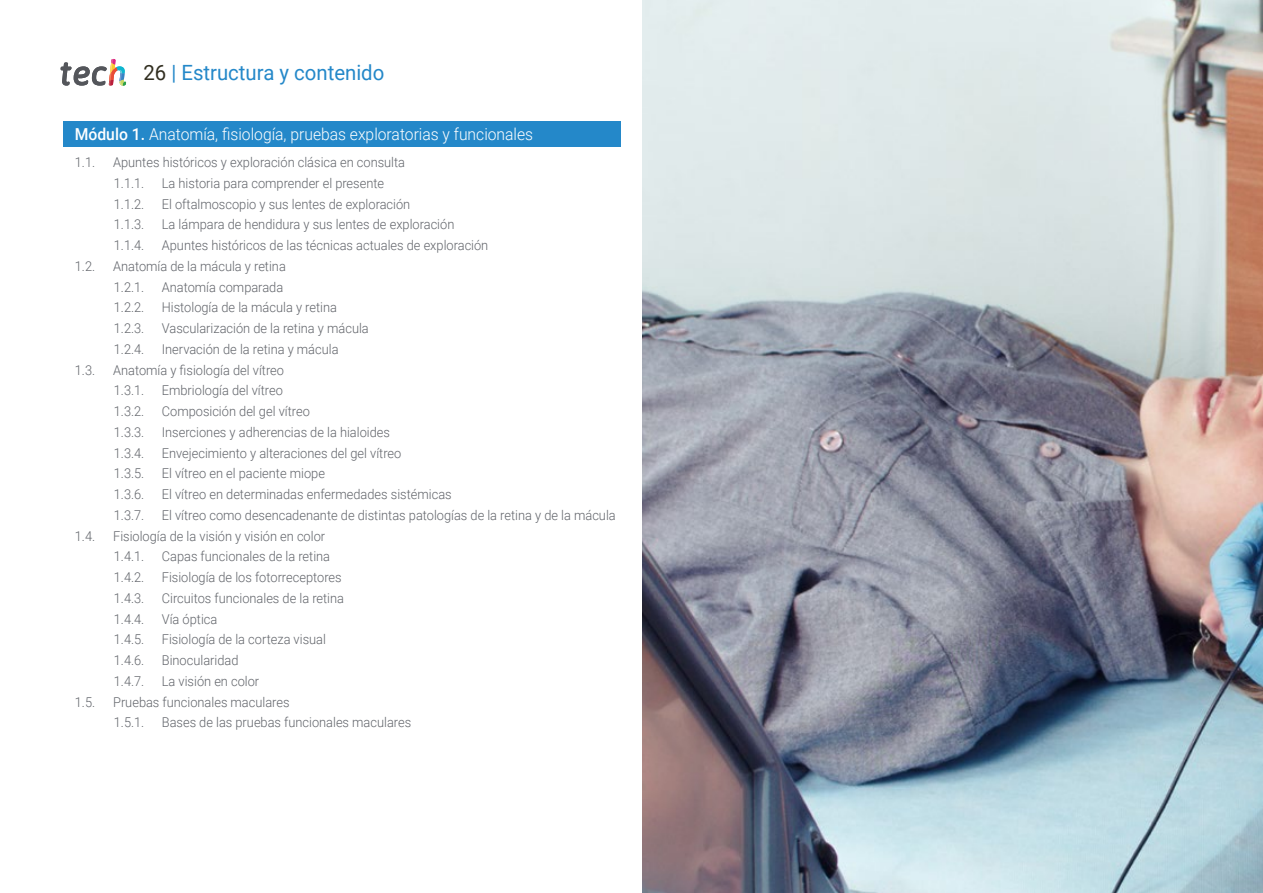
<style>
.page{position:relative;width:1263px;height:893px;background:#fff}
.page>*{position:absolute;margin:0;border:0;box-sizing:border-box;transform-origin:0 0}
.t1{font:21px "Roboto";color:#2488c9}
.t2{font:300 16.5px "Roboto";color:#fff;scale:.95 1}
.t3{font:300 13.5px/20.7px "Roboto";color:#61646a;scale:.95 1}
.s1{color:#312e20}
.s2{font-weight:500}
</style>
<div class="page">
<img style="left:642px;top:0;width:621px;height:893px">
<div style="left:64px;top:121px;width:557px;height:25px;background:#2488c9"></div>
<svg style="left:61px;top:59px;width:65px;height:27px"></svg>
<h1 class="t1" style="left:144px;top:57px;width:242px"><span class="s1">26</span> | Estructura y contenido</h1>
<p class="t2" style="left:75px;top:123px;width:484px"><span class="s2">Módulo 1.</span> Anatomía, fisiología, pruebas exploratorias y funcionales</p>
<p class="t3" style="left:75px;top:151px;width:23px">1.1.</p>
<p class="t3" style="left:113px;top:151px;width:309px">Apuntes históricos y exploración clásica en consulta<br>1.1.1.</p>
<p class="t3" style="left:162px;top:172px;width:236px">La historia para comprender el presente</p>
<p class="t3" style="left:114px;top:193px;width:34px">1.1.2.</p>
<p class="t3" style="left:162px;top:193px;width:263px">El oftalmoscopio y sus lentes de exploración</p>
<p class="t3" style="left:114px;top:214px;width:34px">1.1.3.</p>
<p class="t3" style="left:162px;top:214px;width:309px">La lámpara de hendidura y sus lentes de exploración</p>
<p class="t3" style="left:114px;top:234px;width:34px">1.1.4.</p>
<p class="t3" style="left:162px;top:234px;width:345px">Apuntes históricos de las técnicas actuales de exploración</p>
<p class="t3" style="left:75px;top:255px;width:23px">1.2.</p>
<p class="t3" style="left:113px;top:255px;width:183px">Anatomía de la mácula y retina<br>1.2.1.</p>
<p class="t3" style="left:162px;top:276px;width:129px">Anatomía comparada</p>
<p class="t3" style="left:114px;top:297px;width:34px">1.2.2.</p>
<p class="t3" style="left:162px;top:297px;width:186px">Histología de la mácula y retina</p>
<p class="t3" style="left:114px;top:317px;width:34px">1.2.3.</p>
<p class="t3" style="left:162px;top:317px;width:219px">Vascularización de la retina y mácula</p>
<p class="t3" style="left:114px;top:338px;width:34px">1.2.4.</p>
<p class="t3" style="left:162px;top:338px;width:188px">Inervación de la retina y mácula</p>
<p class="t3" style="left:75px;top:359px;width:23px">1.3.</p>
<p class="t3" style="left:113px;top:359px;width:181px">Anatomía y fisiología del vítreo<br>1.3.1.</p>
<p class="t3" style="left:162px;top:380px;width:129px">Embriología del vítreo</p>
<p class="t3" style="left:114px;top:400px;width:34px">1.3.2.</p>
<p class="t3" style="left:162px;top:400px;width:157px">Composición del gel vítreo</p>
<p class="t3" style="left:114px;top:421px;width:34px">1.3.3.</p>
<p class="t3" style="left:162px;top:421px;width:242px">Inserciones y adherencias de la hialoides</p>
<p class="t3" style="left:114px;top:442px;width:34px">1.3.4.</p>
<p class="t3" style="left:162px;top:442px;width:254px">Envejecimiento y alteraciones del gel vítreo</p>
<p class="t3" style="left:114px;top:463px;width:34px">1.3.5.</p>
<p class="t3" style="left:162px;top:463px;width:173px">El vítreo en el paciente miope</p>
<p class="t3" style="left:114px;top:483px;width:34px">1.3.6.</p>
<p class="t3" style="left:162px;top:483px;width:307px">El vítreo en determinadas enfermedades sistémicas</p>
<p class="t3" style="left:114px;top:504px;width:34px">1.3.7.</p>
<p class="t3" style="left:162px;top:504px;width:479px">El vítreo como desencadenante de distintas patologías de la retina y de la mácula</p>
<p class="t3" style="left:75px;top:525px;width:23px">1.4.</p>
<p class="t3" style="left:113px;top:525px;width:225px">Fisiología de la visión y visión en color<br>1.4.1.</p>
<p class="t3" style="left:162px;top:546px;width:179px">Capas funcionales de la retina</p>
<p class="t3" style="left:114px;top:566px;width:34px">1.4.2.</p>
<p class="t3" style="left:162px;top:566px;width:191px">Fisiología de los fotorreceptores</p>
<p class="t3" style="left:114px;top:587px;width:34px">1.4.3.</p>
<p class="t3" style="left:162px;top:587px;width:193px">Circuitos funcionales de la retina</p>
<p class="t3" style="left:114px;top:608px;width:34px">1.4.4.</p>
<p class="t3" style="left:162px;top:608px;width:60px">Vía óptica</p>
<p class="t3" style="left:114px;top:629px;width:34px">1.4.5.</p>
<p class="t3" style="left:162px;top:629px;width:174px">Fisiología de la corteza visual</p>
<p class="t3" style="left:114px;top:649px;width:34px">1.4.6.</p>
<p class="t3" style="left:162px;top:649px;width:82px">Binocularidad</p>
<p class="t3" style="left:114px;top:670px;width:34px">1.4.7.</p>
<p class="t3" style="left:162px;top:670px;width:104px">La visión en color</p>
<p class="t3" style="left:75px;top:691px;width:23px">1.5.</p>
<p class="t3" style="left:113px;top:691px;width:187px">Pruebas funcionales maculares<br>1.5.1.</p>
<p class="t3" style="left:162px;top:712px;width:264px">Bases de las pruebas funcionales maculares</p>
</div>
